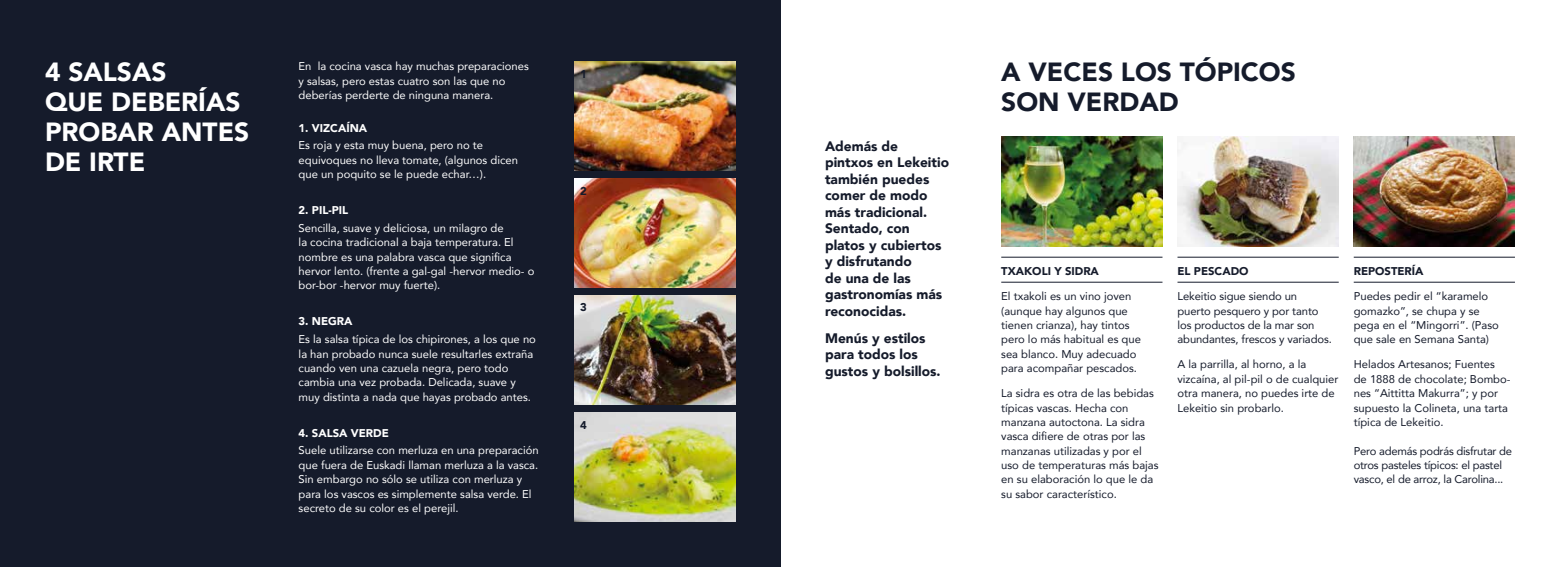
<style>
.page{position:relative;width:1560px;height:567px;background:#fff}
.page>*{position:absolute;margin:0;border:0;box-sizing:border-box;transform-origin:0 0}
.t1{font:900 26.25px/30px "Avenir";color:#fff}
.t2{font:900 26.25px/30px "Avenir";color:#151b2b}
.t3{font:900 13.75px/16.5px "Avenir";color:#151b2b}
.t4{font:11.25px/14.4px "Avenir";color:#fff}
.t5{font:11.25px/14.4px "Avenir";color:#151b2b}
.t6{font:11.25px/14.4px "Avenir";letter-spacing:-.02em;color:#151b2b}
.t7{font:900 11.25px "Avenir";color:#fff}
.t8{font:900 11.25px "Avenir";color:#151b2b}
</style>
<div class="page">
<hr style="left:1001px;top:257px;width:161px;height:1px;background:#151b2b">
<hr style="left:1001px;top:282px;width:161px;height:1px;background:#151b2b">
<hr style="left:1177px;top:257px;width:161px;height:1px;background:#151b2b">
<hr style="left:1177px;top:282px;width:161px;height:1px;background:#151b2b">
<hr style="left:1353px;top:257px;width:161px;height:1px;background:#151b2b">
<hr style="left:1353px;top:282px;width:161px;height:1px;background:#151b2b">
<img style="left:1177px;top:137px;width:161px;height:110px">
<img style="left:1001px;top:137px;width:161px;height:110px">
<div style="left:0;top:0;width:780px;height:567px;background:#151b2b"></div>
<img style="left:574px;top:178px;width:161px;height:110px">
<img style="left:574px;top:295px;width:161px;height:110px">
<img style="left:574px;top:412px;width:161px;height:110px">
<img style="left:574px;top:61px;width:161px;height:110px">
<img style="left:1353px;top:137px;width:161px;height:110px">
<p class="t4" style="left:298px;top:59px;width:232px">En la cocina vasca hay muchas preparaciones y salsas, pero estas cuatro son las que no deberías perderte de ninguna manera.</p>
<p class="t7" style="left:298px;top:118px;width:70px">1. VIZCAÍNA</p>
<p class="t4" style="left:298px;top:138px;width:221px">Es roja y esta muy buena, pero no te equivoques no lleva tomate, (algunos dicen que un poquito se le puede echar…).</p>
<p class="t7" style="left:298px;top:200px;width:51px">2. PIL-PIL</p>
<p class="t4" style="left:298px;top:220px;width:237px">Sencilla, suave y deliciosa, un milagro de<br>la cocina tradicional a baja temperatura. El nombre es una palabra vasca que significa hervor lento. (frente a gal-gal -hervor medio- o bor-bor -hervor muy fuerte).</p>
<p class="t7" style="left:298px;top:312px;width:55px">3. NEGRA</p>
<p class="t4" style="left:298px;top:332px;width:239px">Es la salsa típica de los chipirones, a los que no la han probado nunca suele resultarles extraña cuando ven una cazuela negra, pero todo cambia una vez probada. Delicada, suave y muy distinta a nada que hayas probado antes.</p>
<p class="t7" style="left:298px;top:423px;width:92px">4. SALSA VERDE</p>
<p class="t4" style="left:298px;top:443px;width:241px">Suele utilizarse con merluza en una preparación que fuera de Euskadi llaman merluza a la vasca.<br>Sin embargo no sólo se utiliza con merluza y para los vascos es simplemente salsa verde. El secreto de su color es el perejil.</p>
<h1 class="t1" style="left:45px;top:56px;width:206px">4 SALSAS<br>QUE DEBERÍAS<br>PROBAR ANTES<br>DE IRTE</h1>
<p class="t8" style="left:580px;top:64px;width:8px">1</p>
<p class="t8" style="left:580px;top:181px;width:8px">2</p>
<p class="t8" style="left:580px;top:298px;width:8px">3</p>
<p class="t8" style="left:580px;top:415px;width:8px">4</p>
<p class="t3" style="left:825px;top:137px;width:125px">Además de pintxos en Lekeitio también puedes comer de modo más tradicional.<br>Sentado, con platos y cubiertos y disfrutando<br>de una de las gastronomías más reconocidas.</p>
<p class="t3" style="left:825px;top:329px;width:117px">Menús y estilos para todos los gustos y bolsillos.</p>
<h1 class="t2" style="left:1001px;top:56px;width:296px">A VECES LOS TÓPICOS<br>SON VERDAD</h1>
<p class="t8" style="left:1001px;top:262px;width:99px">TXAKOLI Y SIDRA</p>
<p class="t5" style="left:1001px;top:289px;width:141px">El txakoli es un vino joven (aunque hay algunos que tienen crianza), hay tintos pero lo más habitual es que sea blanco. Muy adecuado para acompañar pescados.</p>
<p class="t5" style="left:1001px;top:386px;width:159px">La sidra es otra de las bebidas típicas vascas. Hecha con manzana autoctona. La sidra vasca difiere de otras por las manzanas utilizadas y por el uso de temperaturas más bajas en su elaboración lo que le da su sabor característico.</p>
<p class="t8" style="left:1177px;top:262px;width:73px">EL PESCADO</p>
<p class="t5" style="left:1177px;top:289px;width:156px">Lekeitio sigue siendo un puerto pesquero y por tanto los productos de la mar son abundantes, frescos y variados.</p>
<p class="t5" style="left:1177px;top:357px;width:162px">A la parrilla, al horno, a la vizcaína, al pil-pil o de cualquier otra manera, no puedes irte de<br>Lekeitio sin probarlo.</p>
<p class="t8" style="left:1353px;top:262px;width:71px">REPOSTERÍA</p>
<p class="t5" style="left:1353px;top:289px;width:147px">Puedes pedir el “karamelo gomazko”, se chupa y se pega en el “Mingorri”. (Paso que sale en Semana Santa)</p>
<p class="t5" style="left:1353px;top:357px;width:158px">Helados Artesanos; Fuentes de 1888 de chocolate; Bombo&shy;nes “Aittitta Makurra”; y por supuesto la Colineta, una tarta típica de Lekeitio.</p>
<p class="t6" style="left:1353px;top:443px;width:160px">Pero además podrás disfrutar de otros pasteles típicos: el pastel vasco, el de arroz, la Carolina...</p>
</div>
